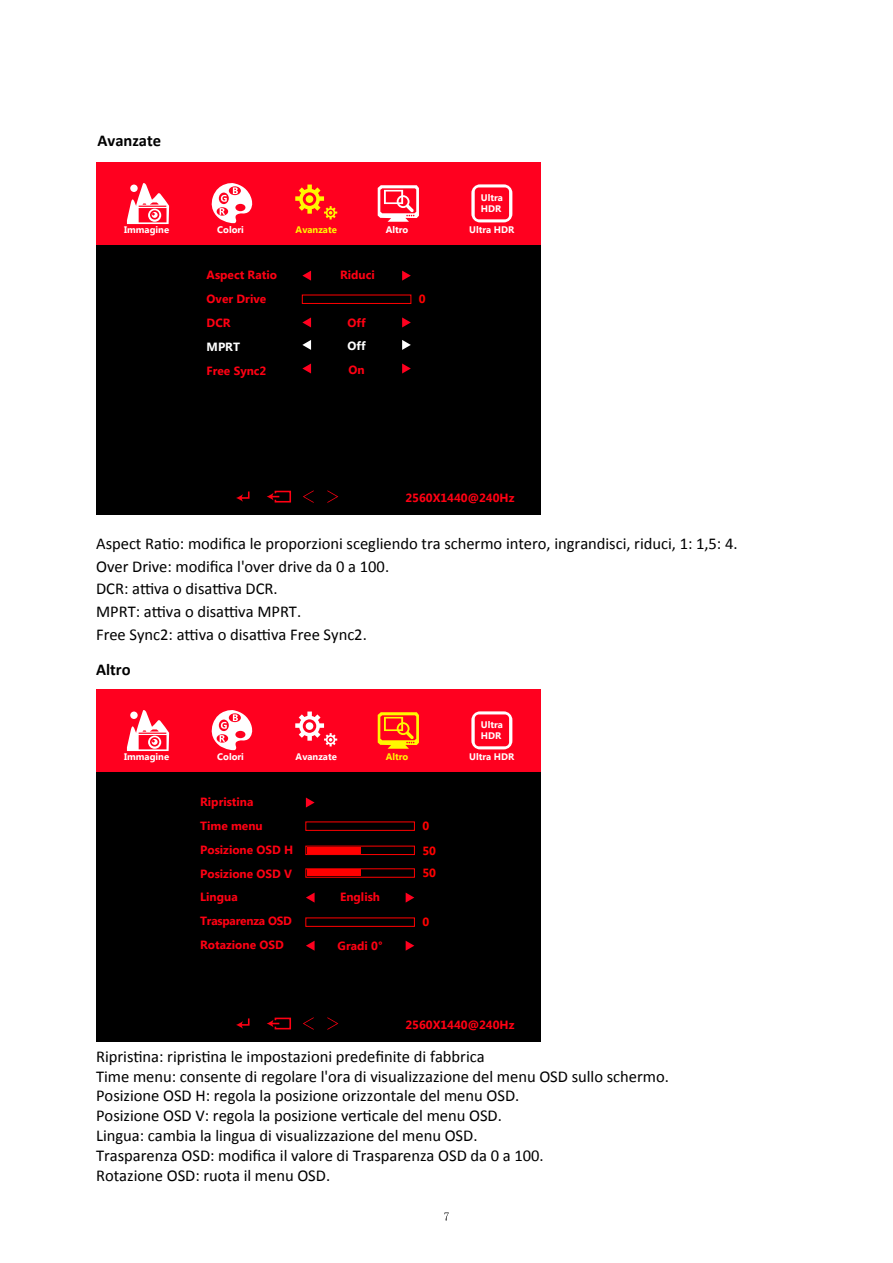
<style>
.page{position:relative;width:893px;height:1263px;background:#fff}
.page>*{position:absolute;margin:0;border:0;box-sizing:border-box;transform-origin:0 0}
.t1{font:16.5px/19.8px "Calibri";color:#000}
.t2{font:700 16.5px "Calibri";color:#000}
.t3{font:700 11.85px/23.7px "Lao UI";color:#ff0013}
.t4{font:700 11.85px "Lao UI";color:#fff}
.t5{font:700 11.85px "Lao UI";color:#f00}
.t6{font:700 9.45px/11.4px "Lao UI";color:#fff}
.t7{font:700 9.45px "Lao UI";color:#fff800}
</style>
<div class="page">
<svg style="left:444px;top:1212px;width:5px;height:9px"></svg>
<div style="left:96px;top:244px;width:444px;height:271px;background:#000"></div>
<div style="left:302px;top:295px;width:109px;height:9px;border:1px solid #f00"></div>
<svg style="left:236px;top:491px;width:14px;height:11px"></svg>
<svg style="left:267px;top:490px;width:25px;height:13px"></svg>
<svg style="left:303px;top:490px;width:11px;height:13px"></svg>
<svg style="left:327px;top:490px;width:11px;height:13px"></svg>
<svg style="left:302px;top:271px;width:9px;height:10px"></svg>
<svg style="left:402px;top:271px;width:9px;height:10px"></svg>
<svg style="left:302px;top:317px;width:9px;height:10px"></svg>
<svg style="left:402px;top:317px;width:9px;height:10px"></svg>
<svg style="left:302px;top:340px;width:9px;height:10px"></svg>
<svg style="left:402px;top:340px;width:9px;height:10px"></svg>
<svg style="left:302px;top:363px;width:9px;height:10px"></svg>
<svg style="left:402px;top:363px;width:9px;height:10px"></svg>
<div style="left:96px;top:771px;width:444px;height:271px;background:#000"></div>
<svg style="left:236px;top:1018px;width:14px;height:11px"></svg>
<svg style="left:267px;top:1017px;width:25px;height:13px"></svg>
<svg style="left:303px;top:1017px;width:11px;height:13px"></svg>
<svg style="left:327px;top:1017px;width:11px;height:13px"></svg>
<div style="left:305px;top:821px;width:110px;height:10px;border:1px solid #f00"></div>
<div style="left:305px;top:917px;width:110px;height:10px;border:1px solid #f00"></div>
<div style="left:305px;top:846px;width:110px;height:9px;border:1px solid #f00"></div>
<svg style="left:306px;top:797px;width:9px;height:10px"></svg>
<svg style="left:306px;top:892px;width:9px;height:11px"></svg>
<svg style="left:406px;top:892px;width:8px;height:11px"></svg>
<svg style="left:306px;top:941px;width:9px;height:10px"></svg>
<svg style="left:406px;top:941px;width:8px;height:10px"></svg>
<div style="left:307px;top:847px;width:53px;height:6px;background:#f00"></div>
<div style="left:307px;top:870px;width:53px;height:6px;background:#f00"></div>
<div style="left:96px;top:162px;width:444px;height:82px;background:#ff001f"></div>
<svg style="left:127px;top:183px;width:42px;height:41px"></svg>
<svg style="left:295px;top:185px;width:42px;height:34px"></svg>
<svg style="left:211px;top:183px;width:42px;height:40px"></svg>
<svg style="left:378px;top:185px;width:41px;height:37px"></svg>
<svg style="left:471px;top:184px;width:41px;height:38px"></svg>
<div style="left:96px;top:689px;width:444px;height:82px;background:#ff001f"></div>
<svg style="left:127px;top:710px;width:42px;height:41px"></svg>
<svg style="left:295px;top:711px;width:42px;height:35px"></svg>
<svg style="left:211px;top:710px;width:42px;height:40px"></svg>
<svg style="left:378px;top:712px;width:41px;height:37px"></svg>
<svg style="left:471px;top:711px;width:41px;height:38px"></svg>
<p class="t2" style="left:98px;top:130px;width:65px">Avanzate</p>
<p class="t6" style="left:481px;top:191px;width:24px">Ultra<br>HDR</p>
<p class="t6" style="left:124px;top:224px;width:47px">Immagine</p>
<p class="t6" style="left:217px;top:224px;width:28px">Colori</p>
<p class="t7" style="left:296px;top:223px;width:43px">Avanzate</p>
<p class="t6" style="left:386px;top:224px;width:24px">Altro</p>
<p class="t6" style="left:469px;top:224px;width:47px">Ultra HDR</p>
<p class="t3" style="left:207px;top:263px;width:72px">Aspect Ratio<br>Over Drive<br>DCR</p>
<p class="t4" style="left:207px;top:339px;width:35px">MPRT</p>
<p class="t3" style="left:207px;top:358px;width:61px">Free Sync2</p>
<p class="t3" style="left:340px;top:263px;width:36px">Riduci</p>
<p class="t3" style="left:347px;top:311px;width:20px">Off</p>
<p class="t4" style="left:347px;top:338px;width:20px">Off</p>
<p class="t3" style="left:348px;top:357px;width:18px">On</p>
<p class="t5" style="left:419px;top:291px;width:8px">0</p>
<p class="t3" style="left:405px;top:485px;width:111px">2560X1440@240Hz</p>
<p class="t1" style="left:96px;top:532px;width:643px;line-height:22.8px">Aspect Ratio: modifica le proporzioni scegliendo tra schermo intero, ingrandisci, riduci, 1: 1,5: 4.<br>Over Drive: modifica l'over drive da 0 a 100.<br>DCR: attiva o disattiva DCR.<br>MPRT: attiva o disattiva MPRT.<br>Free Sync2: attiva o disattiva Free Sync2.</p>
<p class="t2" style="left:96px;top:659px;width:36px">Altro</p>
<p class="t6" style="left:481px;top:718px;width:24px">Ultra<br>HDR</p>
<p class="t6" style="left:124px;top:751px;width:47px">Immagine</p>
<p class="t6" style="left:217px;top:751px;width:28px">Colori</p>
<p class="t6" style="left:296px;top:751px;width:43px">Avanzate</p>
<p class="t7" style="left:386px;top:750px;width:24px">Altro</p>
<p class="t6" style="left:469px;top:751px;width:47px">Ultra HDR</p>
<p class="t3" style="left:200px;top:790px;width:95px">Ripristina<br>Time menu<br>Posizione OSD H<br>Posizione OSD V<br>Lingua<br>Trasparenza OSD<br>Rotazione OSD</p>
<p class="t3" style="left:340px;top:885px;width:41px">English</p>
<p class="t3" style="left:338px;top:933px;width:46px">Gradi 0°</p>
<p class="t5" style="left:422px;top:818px;width:8px">0</p>
<p class="t5" style="left:422px;top:842px;width:15px">50</p>
<p class="t5" style="left:422px;top:865px;width:15px">50</p>
<p class="t5" style="left:422px;top:914px;width:8px">0</p>
<p class="t3" style="left:405px;top:1012px;width:111px">2560X1440@240Hz</p>
<p class="t1" style="left:96px;top:1046px;width:574px">Ripristina: ripristina le impostazioni predefinite di fabbrica<br>Time menu: consente di regolare l'ora di visualizzazione del menu OSD sullo schermo.<br>Posizione OSD H: regola la posizione orizzontale del menu OSD.<br>Posizione OSD V: regola la posizione verticale del menu OSD.<br>Lingua: cambia la lingua di visualizzazione del menu OSD.<br>Trasparenza OSD: modifica il valore di Trasparenza OSD da 0 a 100.<br>Rotazione OSD: ruota il menu OSD.</p>
</div>
